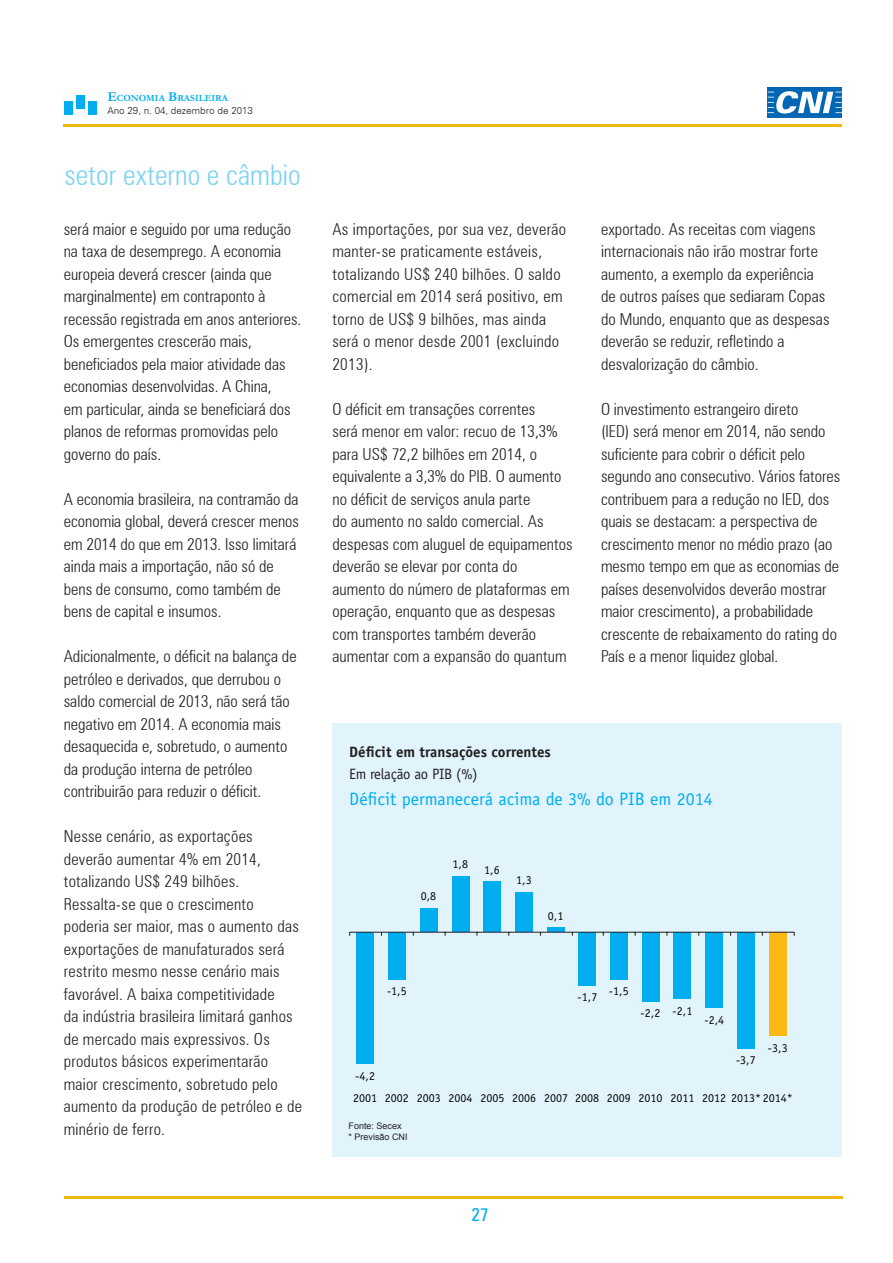
<style>
.page{position:relative;width:893px;height:1263px;background:#fff}
.page>*{position:absolute;margin:0;border:0;box-sizing:border-box;transform-origin:0 0}
.t1{font:300 condensed 28.5px "Zurich BT";color:#7cd3f6}
.t2{font:18px "Officina Sans";color:#00aeef}
.t3{font:condensed 18px "Zurich BT";color:#00aeef}
.corpo_geral{font:300 condensed 16.5px/22.5px "Zurich BT";letter-spacing:.005em;color:#231f20}
.t4{font:700 15px "Officina Sans";color:#231f20}
.t5{font:15px "Officina Sans";letter-spacing:-.02em;color:#231f20}
.t6{font:12px "Officina Sans";color:#040504}
.t7{font:300 9.75px "Zurich BT";color:#231f20}
.t8{font:700 9.45px "Garamond";color:#00aeef}
.t9{font:9px "Arial";color:#231f20}
.s1{font-size:13.5px}
</style>
<div class="page">
<hr style="left:64px;top:1196px;width:779px;height:3px;background:#f2b70f">
<hr style="left:64px;top:124px;width:778px;height:2px;background:#f2b70f">
<div style="left:768px;top:87px;width:74px;height:30px;background:#0166b3"></div>
<svg style="left:768px;top:91px;width:74px;height:23px"></svg>
<div style="left:64px;top:101px;width:9px;height:14px;background:#00aeef"></div>
<div style="left:76px;top:95px;width:9px;height:14px;background:#00aeef"></div>
<div style="left:88px;top:101px;width:9px;height:14px;background:#00aeef"></div>
<div style="left:332px;top:723px;width:510px;height:434px;background:#e1f4fc"></div>
<div style="left:357px;top:932px;width:17px;height:131px;background:#00aeef"></div>
<div style="left:388px;top:932px;width:17px;height:47px;background:#00aeef"></div>
<div style="left:420px;top:908px;width:17px;height:24px;background:#00aeef"></div>
<div style="left:452px;top:876px;width:17px;height:56px;background:#00aeef"></div>
<div style="left:484px;top:882px;width:17px;height:50px;background:#00aeef"></div>
<div style="left:516px;top:892px;width:17px;height:40px;background:#00aeef"></div>
<svg style="left:547px;top:928px;width:17px;height:4px"></svg>
<div style="left:579px;top:932px;width:17px;height:53px;background:#00aeef"></div>
<div style="left:610px;top:932px;width:17px;height:47px;background:#00aeef"></div>
<div style="left:642px;top:932px;width:17px;height:69px;background:#00aeef"></div>
<div style="left:674px;top:932px;width:17px;height:67px;background:#00aeef"></div>
<div style="left:706px;top:932px;width:17px;height:76px;background:#00aeef"></div>
<div style="left:737px;top:932px;width:17px;height:116px;background:#00aeef"></div>
<div style="left:769px;top:932px;width:17px;height:104px;background:#fcb814"></div>
<hr style="left:350px;top:932px;width:444px;height:1px;background:#231f20">
<p class="t8" style="left:107px;top:92px;width:122px"><span class="s1">E</span>CONOMIA <span class="s1">B</span>RASILEIRA</p>
<p class="t7" style="left:107px;top:105px;width:147px">Ano 29, n. 04, dezembro de 2013</p>
<p class="t1" style="left:64px;top:158px;width:238px">setor externo e câmbio</p>
<p class="corpo_geral" style="left:64px;top:217px;width:239px">será maior e seguido por uma redução na taxa de desemprego. A economia europeia deverá crescer (ainda que marginalmente) em contraponto à recessão registrada em anos anteriores.<br>Os emergentes crescerão mais, beneficiados pela maior atividade das economias desenvolvidas. A China,<br>em particular, ainda se beneficiará dos planos de reformas promovidas pelo governo do país.</p>
<p class="corpo_geral" style="left:64px;top:487px;width:237px">A economia brasileira, na contramão da economia global, deverá crescer menos em 2014 do que em 2013. Isso limitará ainda mais a importação, não só de bens de consumo, como também de bens de capital e insumos.</p>
<p class="corpo_geral" style="left:64px;top:645px;width:234px">Adicionalmente, o déficit na balança de petróleo e derivados, que derrubou o saldo comercial de 2013, não será tão negativo em 2014. A economia mais desaquecida e, sobretudo, o aumento da produção interna de petróleo contribuirão para reduzir o déficit.</p>
<p class="corpo_geral" style="left:64px;top:825px;width:240px">Nesse cenário, as exportações deverão aumentar 4% em 2014, totalizando US$ 249 bilhões.<br>Ressalta-se que o crescimento poderia ser maior, mas o aumento das exportações de manufaturados será restrito mesmo nesse cenário mais favorável. A baixa competitividade<br>da indústria brasileira limitará ganhos de mercado mais expressivos. Os produtos básicos experimentarão maior crescimento, sobretudo pelo aumento da produção de petróleo e de minério de ferro.</p>
<p class="corpo_geral" style="left:332px;top:217px;width:235px">As importações, por sua vez, deverão manter-se praticamente estáveis, totalizando US$ 240 bilhões. O saldo comercial em 2014 será positivo, em torno de US$ 9 bilhões, mas ainda será o menor desde 2001 (excluindo<br>2013).</p>
<p class="corpo_geral" style="left:332px;top:397px;width:242px">O déficit em transações correntes<br>será menor em valor: recuo de 13,3% para US$ 72,2 bilhões em 2014, o equivalente a 3,3% do PIB. O aumento no déficit de serviços anula parte<br>do aumento no saldo comercial. As despesas com aluguel de equipamentos deverão se elevar por conta do aumento do número de plataformas em operação, enquanto que as despesas com transportes também deverão aumentar com a expansão do quantum</p>
<p class="corpo_geral" style="left:601px;top:217px;width:230px">exportado. As receitas com viagens internacionais não irão mostrar forte aumento, a exemplo da experiência de outros países que sediaram Copas do Mundo, enquanto que as despesas deverão se reduzir, refletindo a desvalorização do câmbio.</p>
<p class="corpo_geral" style="left:601px;top:397px;width:241px">O investimento estrangeiro direto<br>(IED) será menor em 2014, não sendo suficiente para cobrir o déficit pelo segundo ano consecutivo. Vários fatores contribuem para a redução no IED, dos quais se destacam: a perspectiva de crescimento menor no médio prazo (ao mesmo tempo em que as economias de países desenvolvidos deverão mostrar maior crescimento), a probabilidade crescente de rebaixamento do rating do País e a menor liquidez global.</p>
<p class="t4" style="left:349px;top:743px;width:203px">Déficit em transações correntes</p>
<p class="t5" style="left:349px;top:765px;width:130px">Em relação ao PIB (%)</p>
<p class="t2" style="left:349px;top:788px;width:365px">Déficit permanecerá acima de 3% do PIB em 2014</p>
<p class="t6" style="left:421px;top:889px;width:17px">0,8</p>
<p class="t6" style="left:452px;top:857px;width:17px">1,8</p>
<p class="t6" style="left:484px;top:862px;width:17px">1,6</p>
<p class="t6" style="left:516px;top:873px;width:17px">1,3</p>
<p class="t6" style="left:548px;top:909px;width:17px">0,1</p>
<p class="t6" style="left:387px;top:984px;width:21px">-1,5</p>
<p class="t6" style="left:355px;top:1068px;width:21px">-4,2</p>
<p class="t6" style="left:578px;top:990px;width:21px">-1,7</p>
<p class="t6" style="left:609px;top:984px;width:21px">-1,5</p>
<p class="t6" style="left:641px;top:1005px;width:53px">-2,2 -2,1</p>
<p class="t6" style="left:704px;top:1012px;width:21px">-2,4</p>
<p class="t6" style="left:736px;top:1053px;width:21px">-3,7</p>
<p class="t6" style="left:768px;top:1041px;width:21px">-3,3</p>
<p class="t6" style="left:353px;top:1091px;width:441px">2001 2002 2003 2004 2005 2006 2007 2008 2009 2010 2011 2012 2013* 2014*</p>
<p class="t9" style="left:349px;top:1120px;width:55px">Fonte: Secex</p>
<p class="t9" style="left:349px;top:1131px;width:61px">* Previsão CNI</p>
<p class="t3" style="left:472px;top:1204px;width:19px">27</p>
</div>
